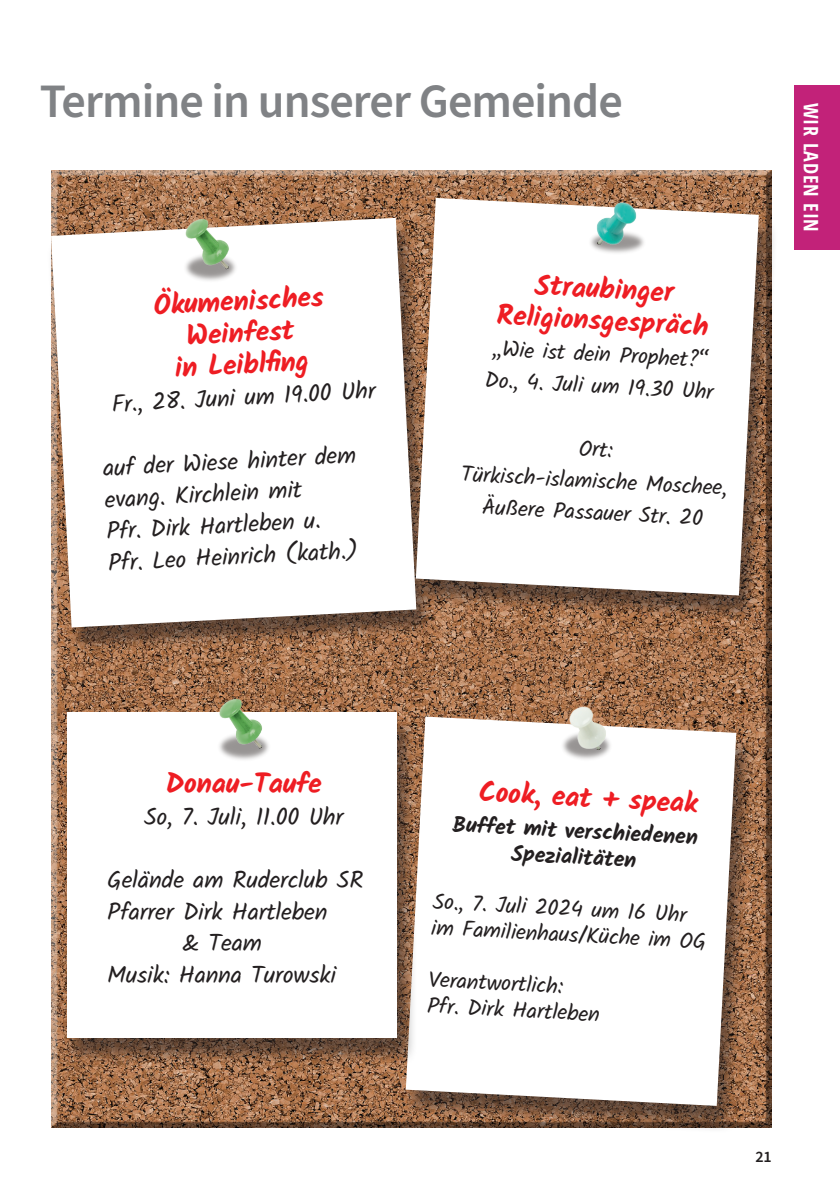
<style>
.page{position:relative;width:840px;height:1191px;background:#fff}
.page>*{position:absolute;margin:0;border:0;box-sizing:border-box;transform-origin:0 0}
.a_headline_20pt{font:600 48px "Source Sans Pro";letter-spacing:-.02em;color:#808285}
.a_termine_headline{font:700 28px "Kalam";letter-spacing:-.01em;color:#ee1d23}
.a_termine_headline-2{font:24px "Kalam";letter-spacing:-.01em;color:#231f20}
.a_termine_headline-3{font:22px "Kalam";color:#231f20}
.a_termine_fließtext{font:22px "Kalam";color:#231f20}
.a_termine_fließtext-2{font:700 22px/26px "Kalam";color:#231f20;text-align:center}
.a_rubrik_10pt{font:700 condensed 20px "Open Sans";letter-spacing:.04em;color:#fff}
.t1{font:600 16px "Source Sans Pro";color:#231f20}
</style>
<div class="page">
<div style="left:794px;top:85px;width:45px;height:164px;background:#c22279"></div>
<div style="left:48px;top:167px;width:724px;height:962px;background:#231f20;opacity:.9"></div>
<div style="left:47px;top:221px;width:388px;height:433px;background:#231f20;opacity:.55"></div>
<svg style="left:51px;top:218px;width:365px;height:409px"></svg>
<img style="left:176px;top:216px;width:63px;height:67px">
<div style="left:401px;top:720px;width:354px;height:413px;background:#231f20;opacity:.55"></div>
<svg style="left:405px;top:716px;width:330px;height:390px"></svg>
<img style="left:559px;top:696px;width:56px;height:68px">
<div style="left:411px;top:201px;width:367px;height:421px;background:#231f20;opacity:.55"></div>
<svg style="left:415px;top:198px;width:343px;height:397px"></svg>
<div style="left:63px;top:715px;width:354px;height:350px;background:#231f20;opacity:.55"></div>
<div style="left:67px;top:712px;width:330px;height:326px;background:#fff"></div>
<img style="left:209px;top:696px;width:63px;height:64px">
<img style="left:581px;top:198px;width:67px;height:61px">
<p class="a_headline_20pt" style="left:40px;top:69px;width:584px">Termine in unserer Gemeinde</p>
<p class="a_termine_headline" style="left:153px;top:289px;width:172px;rotate:-3deg">Ökumenisches</p>
<p class="a_termine_headline" style="left:185px;top:319px;width:110px;rotate:-3deg">Weinfest</p>
<p class="a_termine_headline" style="left:174px;top:351px;width:135px;rotate:-3deg">in Leiblfi ng</p>
<p class="a_termine_headline-2" style="left:111px;top:387px;width:265px;rotate:-3deg">Fr., 28. Juni um 19.00 Uhr</p>
<p class="a_termine_headline-2" style="left:102px;top:451px;width:255px;rotate:-3deg">auf der Wiese hinter dem</p>
<p class="a_termine_headline-2" style="left:104px;top:483px;width:199px;rotate:-3deg">evang. Kirchlein mit</p>
<p class="a_termine_headline-2" style="left:105px;top:514px;width:216px;rotate:-3deg">Pfr. Dirk Hartleben u.</p>
<p class="a_termine_headline-2" style="left:107px;top:546px;width:252px;rotate:-3deg">Pfr. Leo Heinrich (kath.)</p>
<p class="a_termine_headline" style="left:535px;top:268px;width:141px;rotate:3deg">Straubinger</p>
<p class="a_termine_headline" style="left:497px;top:298px;width:214px;rotate:3deg">Religionsgespräch</p>
<p class="a_termine_headline-3" style="left:492px;top:333px;width:219px;rotate:3deg">„Wie ist dein Prophet?“</p>
<p class="a_termine_headline-3" style="left:485px;top:364px;width:230px;rotate:3deg">Do., 4. Juli um 19.30 Uhr</p>
<p class="a_termine_headline-3" style="left:579px;top:433px;width:36px;rotate:3deg">Ort:</p>
<p class="a_termine_headline-3" style="left:462px;top:458px;width:268px;rotate:3deg">Türkisch-islamische Moschee,</p>
<p class="a_termine_headline-3" style="left:482px;top:491px;width:223px;rotate:3deg">Äußere Passauer Str. 20</p>
<p class="a_rubrik_10pt" style="left:824px;top:103px;width:131px;rotate:90deg">WIR LADEN EIN</p>
<p class="a_termine_headline" style="left:166px;top:767px;width:157px">Donau-Taufe</p>
<p class="a_termine_headline-2" style="left:144px;top:800px;width:201px">So, 7. Juli, 11.00 Uhr</p>
<p class="a_termine_headline-2" style="left:107px;top:863px;width:257px">Gelände am Ruderclub SR</p>
<p class="a_termine_headline-2" style="left:107px;top:895px;width:221px">Pfarrer Dirk Hartleben</p>
<p class="a_termine_headline-2" style="left:182px;top:926px;width:81px">&amp; Team</p>
<p class="a_termine_headline-2" style="left:107px;top:958px;width:230px">Musik: Hanna Turowski</p>
<p class="a_termine_headline" style="left:479px;top:775px;width:221px;rotate:3deg">Cook, eat + speak</p>
<p class="a_termine_fließtext-2" style="left:453px;top:811px;width:247px;rotate:3deg">Buffet mit verschiedenen<br>Spezialitäten</p>
<p class="a_termine_fließtext" style="left:433px;top:886px;width:256px;rotate:3deg">So., 7. Juli 2024 um 16 Uhr</p>
<p class="a_termine_fließtext" style="left:432px;top:912px;width:276px;rotate:3deg">im Familienhaus/Küche im OG</p>
<p class="a_termine_fließtext" style="left:429px;top:964px;width:136px;rotate:3deg">Verantwortlich:</p>
<p class="a_termine_fließtext" style="left:428px;top:990px;width:174px;rotate:3deg">Pfr. Dirk Hartleben</p>
<p class="t1" style="left:755px;top:1146px;width:18px">21</p>
</div>
